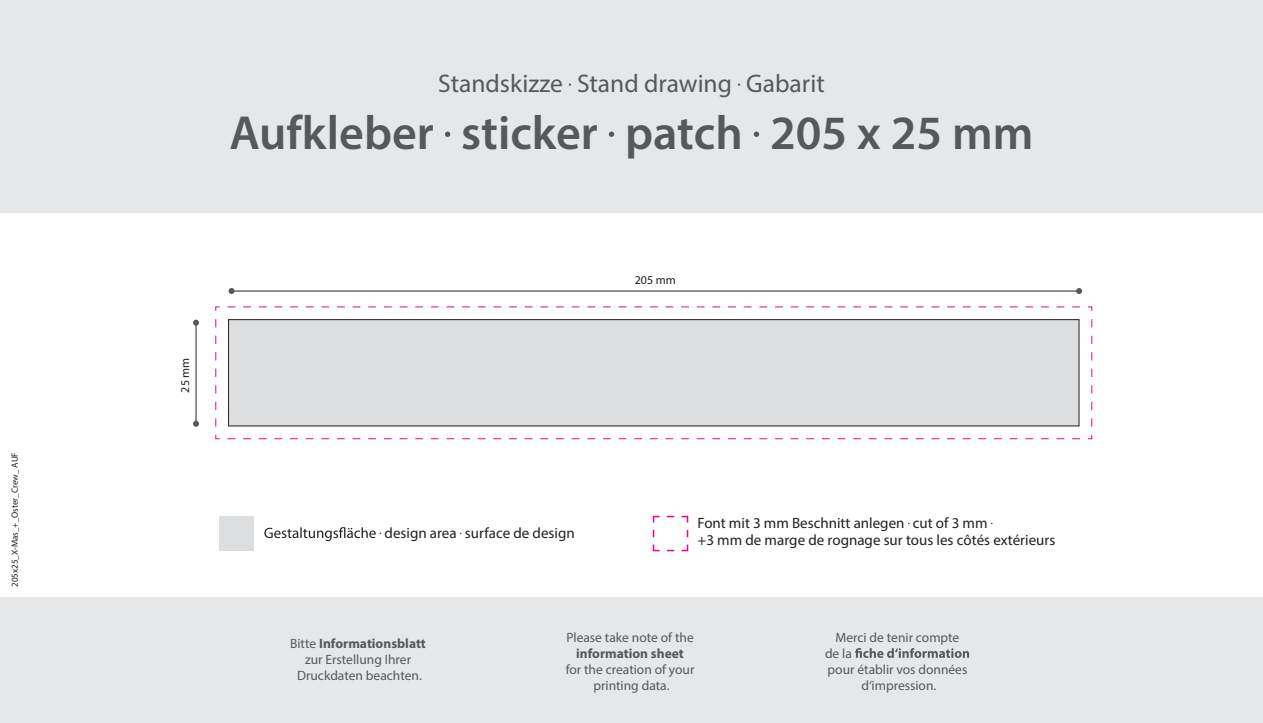
<style>
.page{position:relative;width:1263px;height:723px;background:#fff}
.page>*{position:absolute;margin:0;border:0;box-sizing:border-box;transform-origin:0 0}
.t1{font:600 48px "Myriad Pro";color:#57585a}
.t2{font:25.5px "Myriad Pro";color:#57585a}
.t3{font:15px/16.5px "Myriad Pro";color:#231f20}
.t4{font:13.5px/16.2px "Myriad Pro";color:#57585a;text-align:center}
.t5{font:700 13.5px "Myriad Pro";color:#57585a}
.t6{font:12px "Myriad Pro";color:#231f20}
.t7{font:9px "Myriad Pro";color:#231f20}
.s1{font-weight:700}
</style>
<div class="page">
<div style="left:0;top:0;width:1263px;height:213px;background:#e6e7e9"></div>
<svg style="left:445px;top:132px;width:5px;height:5px"></svg>
<svg style="left:609px;top:132px;width:5px;height:5px"></svg>
<svg style="left:754px;top:132px;width:5px;height:5px"></svg>
<hr style="left:230px;top:291px;width:850px;height:1px;background:#231f20">
<hr style="left:196px;top:320px;width:1px;height:106px;background:#231f20">
<svg style="left:652px;top:544px;width:22px;height:8px"></svg>
<svg style="left:652px;top:515px;width:8px;height:22px"></svg>
<svg style="left:667px;top:515px;width:22px;height:8px"></svg>
<svg style="left:681px;top:530px;width:8px;height:22px"></svg>
<svg style="left:264px;top:527px;width:117px;height:14px"></svg>
<div style="left:220px;top:516px;width:34px;height:34px;background:#dcdddf"></div>
<svg style="left:193px;top:420px;width:6px;height:7px"></svg>
<svg style="left:229px;top:288px;width:6px;height:6px"></svg>
<svg style="left:1076px;top:288px;width:6px;height:6px"></svg>
<svg style="left:193px;top:319px;width:6px;height:7px"></svg>
<div style="left:0;top:598px;width:1263px;height:125px;background:#e6e7e9"></div>
<svg style="left:855px;top:648px;width:114px;height:10px"></svg>
<div style="left:228px;top:319px;width:851px;height:107px;background:#dcdddf;border:1px solid #231f20"></div>
<svg style="left:215px;top:434px;width:865px;height:5px"></svg>
<svg style="left:215px;top:306px;width:5px;height:120px"></svg>
<svg style="left:227px;top:306px;width:865px;height:5px"></svg>
<svg style="left:1087px;top:319px;width:5px;height:120px"></svg>
<p class="t7" style="left:9px;top:587px;width:136px;rotate:-90deg">205x25_X-Mas_+_Oster_Crew_ AUF</p>
<h2 class="t2" style="left:438px;top:68px;width:388px">Standskizze Stand drawing Gabarit</h2>
<h1 class="t1" style="left:229px;top:103px;width:806px">Aufkleber sticker patch 205 x 25 mm</h1>
<p class="t6" style="left:178px;top:392px;width:36px;rotate:-90deg">25 mm</p>
<p class="t6" style="left:635px;top:273px;width:43px">205 mm</p>
<p class="t3" style="left:385px;top:524px;width:191px">design area surface de design</p>
<p class="t3" style="left:697px;top:514px;width:359px">Font mit 3 mm Beschnitt anlegen cut of 3 mm<br>+3 mm de marge de rognage sur tous les côtés extérieurs</p>
<p class="t4" style="left:566px;top:629px;width:129px">Please take note of the</p>
<p class="t5" style="left:576px;top:644px;width:109px">information sheet</p>
<p class="t4" style="left:566px;top:661px;width:130px">for the creation of your printing data.</p>
<p class="t4" style="left:290px;top:635px;width:137px">Bitte <span class="s1">Informationsblatt </span>zur Erstellung Ihrer<br>Druckdaten beachten.</p>
<p class="t4" style="left:835px;top:629px;width:125px">Merci de tenir compte</p>
<p class="t4" style="left:825px;top:645px;width:28px">de la</p>
<p class="t4" style="left:828px;top:661px;width:141px">pour établir vos données</p>
<p class="t4" style="left:861px;top:677px;width:76px">d‘impression.</p>
</div>
